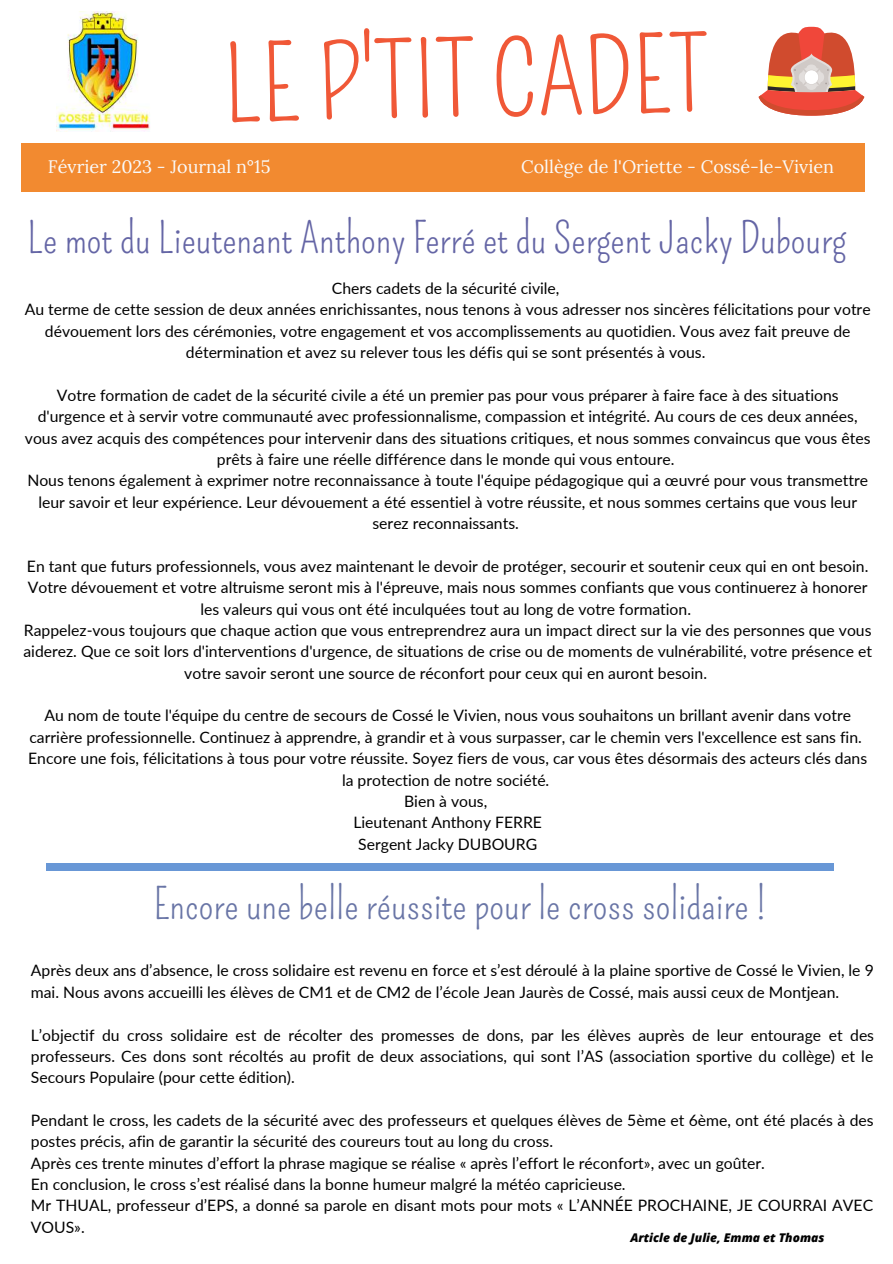
<style>
.page{position:relative;width:893px;height:1264px;background:#fff}
.page>*{position:absolute;margin:0;border:0;box-sizing:border-box;transform-origin:0 0}
.t1{font:101.55px "Pompiere";color:#f05837}
.t2{font:42px "Pompiere";color:#6465a5}
.t3{font:42px "Pompiere";color:#6975a6}
.t4{font:18px "Lora";color:#fafafa}
.t5{font:15.75px/21.3px "Lato";color:#000;text-align:center}
.t6{font:italic 800 12px "Open Sans";color:#000}
</style>
<div class="page">
<div style="left:21px;top:143px;width:843px;height:48px;background:#f28a30"></div>
<img style="left:57px;top:11px;width:93px;height:120px">
<div style="left:46px;top:862px;width:787px;height:8px;background:#6897d6"></div>
<svg style="left:758px;top:27px;width:106px;height:89px"></svg>
<h1 class="t1" style="left:223px;top:26px;width:485px;rotate:-1deg">LE P'TIT CADET</h1>
<p class="t4" style="left:48px;top:155px;width:224px">Février 2023 - Journal n°15</p>
<p class="t4" style="left:521px;top:155px;width:314px">Collège de l'Oriette - Cossé-le-Vivien</p>
<h2 class="t2" style="left:27px;top:214px;width:820px">Le mot du Lieutenant Anthony Ferré et du Sergent Jacky Dubourg</h2>
<p class="t5" style="left:25px;top:277px;width:847px">Chers cadets de la sécurité civile,<br>Au terme de cette session de deux années enrichissantes, nous tenons à vous adresser nos sincères félicitations pour votre dévouement lors des cérémonies, votre engagement et vos accomplissements au quotidien. Vous avez fait preuve de détermination et avez su relever tous les défis qui se sont présentés à vous.</p>
<p class="t5" style="left:25px;top:384px;width:847px">Votre formation de cadet de la sécurité civile a été un premier pas pour vous préparer à faire face à des situations d'urgence et à servir votre communauté avec professionnalisme, compassion et intégrité. Au cours de ces deux années, vous avez acquis des compétences pour intervenir dans des situations critiques, et nous sommes convaincus que vous êtes prêts à faire une réelle différence dans le monde qui vous entoure.<br>Nous tenons également à exprimer notre reconnaissance à toute l'équipe pédagogique qui a œuvré pour vous transmettre leur savoir et leur expérience. Leur dévouement a été essentiel à votre réussite, et nous sommes certains que vous leur serez reconnaissants.</p>
<p class="t5" style="left:23px;top:555px;width:850px">En tant que futurs professionnels, vous avez maintenant le devoir de protéger, secourir et soutenir ceux qui en ont besoin.<br>Votre dévouement et votre altruisme seront mis à l'épreuve, mais nous sommes confiants que vous continuerez à honorer les valeurs qui vous ont été inculquées tout au long de votre formation.<br>Rappelez-vous toujours que chaque action que vous entreprendrez aura un impact direct sur la vie des personnes que vous aiderez. Que ce soit lors d'interventions d'urgence, de situations de crise ou de moments de vulnérabilité, votre présence et votre savoir seront une source de réconfort pour ceux qui en auront besoin.</p>
<p class="t5" style="left:28px;top:704px;width:840px">Au nom de toute l'équipe du centre de secours de Cossé le Vivien, nous vous souhaitons un brillant avenir dans votre carrière professionnelle. Continuez à apprendre, à grandir et à vous surpasser, car le chemin vers l'excellence est sans fin.<br>Encore une fois, félicitations à tous pour votre réussite. Soyez fiers de vous, car vous êtes désormais des acteurs clés dans la protection de notre société.<br>Bien à vous,<br>Lieutenant Anthony FERRE<br>Sergent Jacky DUBOURG</p>
<h2 class="t3" style="left:154px;top:879px;width:614px">Encore une belle réussite pour le cross solidaire !</h2>
<p class="t5" style="left:31px;top:959px;width:844px;text-align:left">Après deux ans d’absence, le cross solidaire est revenu en force et s’est déroulé à la plaine sportive de Cossé le Vivien, le 9 mai. Nous avons accueilli les élèves de CM1 et de CM2 de l’école Jean Jaurès de Cossé, mais aussi ceux de Montjean.</p>
<p class="t5" style="left:31px;top:1023px;width:844px;text-align:justify">L’objectif du cross solidaire est de récolter des promesses de dons, par les élèves auprès de leur entourage et des professeurs. Ces dons sont récoltés au profit de deux associations, qui sont l’AS (association sportive du collège) et le Secours Populaire (pour cette édition).</p>
<p class="t5" style="left:31px;top:1109px;width:844px;text-align:left">Pendant le cross, les cadets de la sécurité avec des professeurs et quelques élèves de 5ème et 6ème, ont été placés à des postes précis, afin de garantir la sécurité des coureurs tout au long du cross.<br>Après ces trente minutes d’effort la phrase magique se réalise « après l’effort le réconfort», avec un goûter.<br>En conclusion, le cross s’est réalisé dans la bonne humeur malgré la météo capricieuse.<br>Mr THUAL, professeur d’EPS, a donné sa parole en disant mots pour mots « L’ANNÉE PROCHAINE, JE COURRAI AVEC VOUS».</p>
<p class="t6" style="left:630px;top:1229px;width:195px">Article de Julie, Emma et Thomas</p>
</div>
